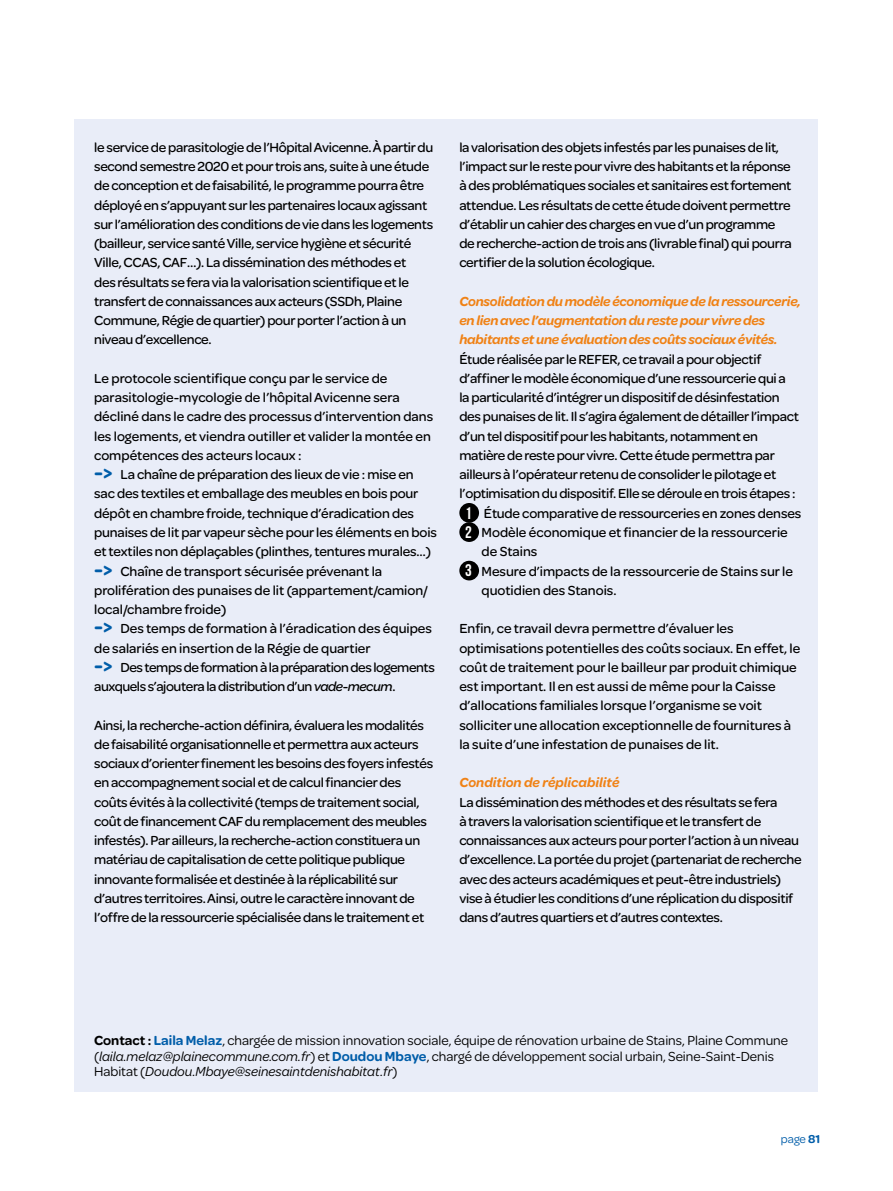
<style>
.page{position:relative;width:893px;height:1191px;background:#fff}
.page>*{position:absolute;margin:0;border:0;box-sizing:border-box;transform-origin:0 0}
.t1{font:500 14px/19.2px "Omnes";letter-spacing:-.02em;color:#000}
.t2{font:500 14px/19.2px "Omnes";color:#000}
.t3{font:14px/15.8px "Omnes";color:#000}
.t4{font:italic 600 14px/19.2px "Omnes";letter-spacing:-.02em;color:#f08216}
.t5{font:italic 600 14px "Omnes";color:#f08216}
.t6{font:12.25px "Omnes";color:#005da9}
.s1{font-weight:600;font-size:21px;color:#005da9}
.s2{font-style:italic}
.s3{font-family:"Bebas Neue";font-weight:700;font-size:16.8px;color:#fff}
.s4{font-weight:600}
.s5{font-weight:600;color:#005da9}
</style>
<div class="page">
<div style="left:74px;top:119px;width:744px;height:972px;background:#e9edf8"></div>
<div style="left:459px;top:503px;width:20px;height:19px;background:#000;border-radius:50%"></div>
<div style="left:459px;top:522px;width:20px;height:20px;background:#000;border-radius:50%"></div>
<div style="left:459px;top:561px;width:20px;height:19px;background:#000;border-radius:50%"></div>
<p class="t1" style="left:94px;top:137px;width:341px">le service de parasitologie de l’Hôpital Avicenne. À partir du second semestre 2020 et pour trois ans, suite à une étude de conception et de faisabilité, le programme pourra être déployé en s’appuyant sur les partenaires locaux agissant sur l’amélioration des conditions de vie dans les logements (bailleur, service santé Ville, service hygiène et sécurité Ville, CCAS, CAF…). La dissémination des méthodes et<br>des résultats se fera via la valorisation scientifique et le transfert de connaissances aux acteurs (SSDh, Plaine Commune, Régie de quartier) pour porter l’action à un niveau d’excellence.</p>
<p class="t2" style="left:94px;top:368px;width:344px">Le protocole scientifique conçu par le service de parasitologie-mycologie de l’hôpital Avicenne sera décliné dans le cadre des processus d’intervention dans les logements, et viendra outiller et valider la montée en compétences des acteurs locaux :<br><span class="s1">-&gt;</span> La chaîne de préparation des lieux de vie : mise en sac des textiles et emballage des meubles en bois pour dépôt en chambre froide, technique d’éradication des punaises de lit par vapeur sèche pour les éléments en bois et textiles non déplaçables (plinthes, tentures murales…) <span class="s1">-&gt;</span> Chaîne de transport sécurisée prévenant la prolifération des punaises de lit (appartement/camion/ local/chambre froide)<br><span class="s1">-&gt;</span> Des temps de formation à l’éradication des équipes de salariés en insertion de la Régie de quartier<br><span class="s1">-&gt;</span> Des temps de formation à la préparation des logements auxquels s’ajoutera la distribution d’un <span class="s2">vade-mecum</span>.</p>
<p class="t1" style="left:94px;top:714px;width:341px">Ainsi, la recherche-action définira, évaluera les modalités de faisabilité organisationnelle et permettra aux acteurs sociaux d’orienter finement les besoins des foyers infestés en accompagnement social et de calcul financier des coûts évités à la collectivité (temps de traitement social, coût de financement CAF du remplacement des meubles infestés). Par ailleurs, la recherche-action constituera un matériau de capitalisation de cette politique publique innovante formalisée et destinée à la réplicabilité sur d’autres territoires. Ainsi, outre le caractère innovant de l’offre de la ressourcerie spécialisée dans le traitement et</p>
<p class="t1" style="left:459px;top:137px;width:334px">la valorisation des objets infestés par les punaises de lit, l’impact sur le reste pour vivre des habitants et la réponse à des problématiques sociales et sanitaires est fortement attendue. Les résultats de cette étude doivent permettre d’établir un cahier des charges en vue d’un programme de recherche-action de trois ans (livrable final) qui pourra certifier de la solution écologique.</p>
<p class="t4" style="left:459px;top:291px;width:343px">Consolidation du modèle économique de la ressourcerie, en lien avec l’augmentation du reste pour vivre des habitants et une évaluation des coûts sociaux évités.</p>
<p class="t1" style="left:459px;top:348px;width:303px">Étude réalisée par le REFER, ce travail a pour objectif</p>
<p class="t1" style="left:459px;top:368px;width:328px">d’affiner le modèle économique d’une ressourcerie qui a</p>
<p class="t1" style="left:459px;top:387px;width:322px">la particularité d’intégrer un dispositif de désinfestation</p>
<p class="t1" style="left:459px;top:406px;width:341px">des punaises de lit. Il s’agira également de détailler l’impact</p>
<p class="t1" style="left:459px;top:425px;width:300px">d’un tel dispositif pour les habitants, notamment en</p>
<p class="t1" style="left:459px;top:445px;width:317px">matière de reste pour vivre. Cette étude permettra par</p>
<p class="t1" style="left:459px;top:464px;width:318px">ailleurs à l’opérateur retenu de consolider le pilotage et</p>
<p class="t1" style="left:459px;top:483px;width:338px">l’optimisation du dispositif. Elle se déroule en trois étapes :</p>
<p class="t1" style="left:465px;top:502px;width:338px"><span class="s3">1</span> Étude comparative de ressourceries en zones denses</p>
<p class="t2" style="left:465px;top:522px;width:324px"><span class="s3">2</span> Modèle économique et financier de la ressourcerie</p>
<p class="t2" style="left:482px;top:541px;width:57px">de Stains</p>
<p class="t2" style="left:465px;top:560px;width:329px"><span class="s3">3</span> Mesure d’impacts de la ressourcerie de Stains sur le</p>
<p class="t2" style="left:482px;top:579px;width:136px">quotidien des Stanois.</p>
<p class="t2" style="left:459px;top:618px;width:342px">Enfin, ce travail devra permettre d’évaluer les optimisations potentielles des coûts sociaux. En effet, le coût de traitement pour le bailleur par produit chimique est important. Il en est aussi de même pour la Caisse d’allocations familiales lorsque l’organisme se voit solliciter une allocation exceptionnelle de fournitures à la suite d’une infestation de punaises de lit.</p>
<p class="t5" style="left:459px;top:773px;width:162px">Condition de réplicabilité</p>
<p class="t1" style="left:459px;top:791px;width:344px">La dissémination des méthodes et des résultats se fera<br>à travers la valorisation scientifique et le transfert de connaissances aux acteurs pour porter l’action à un niveau d’excellence. La portée du projet (partenariat de recherche avec des acteurs académiques et peut-être industriels) vise à étudier les conditions d’une réplication du dispositif dans d’autres quartiers et d’autres contextes.</p>
<p class="t3" style="left:94px;top:1031px;width:695px"><span class="s4">Contact :</span> <span class="s5">Laila Melaz</span>, chargée de mission innovation sociale, équipe de rénovation urbaine de Stains, Plaine Commune (<span class="s2">laila.melaz@plainecommune.com.fr</span>) et <span class="s5">Doudou Mbaye</span>, chargé de développement social urbain, Seine-Saint-Denis<br>Habitat (<span class="s2">Doudou.Mbaye@seinesaintdenishabitat.fr</span>)</p>
<p class="t6" style="left:781px;top:1130px;width:41px">page <span class="s4">81</span></p>
</div>
